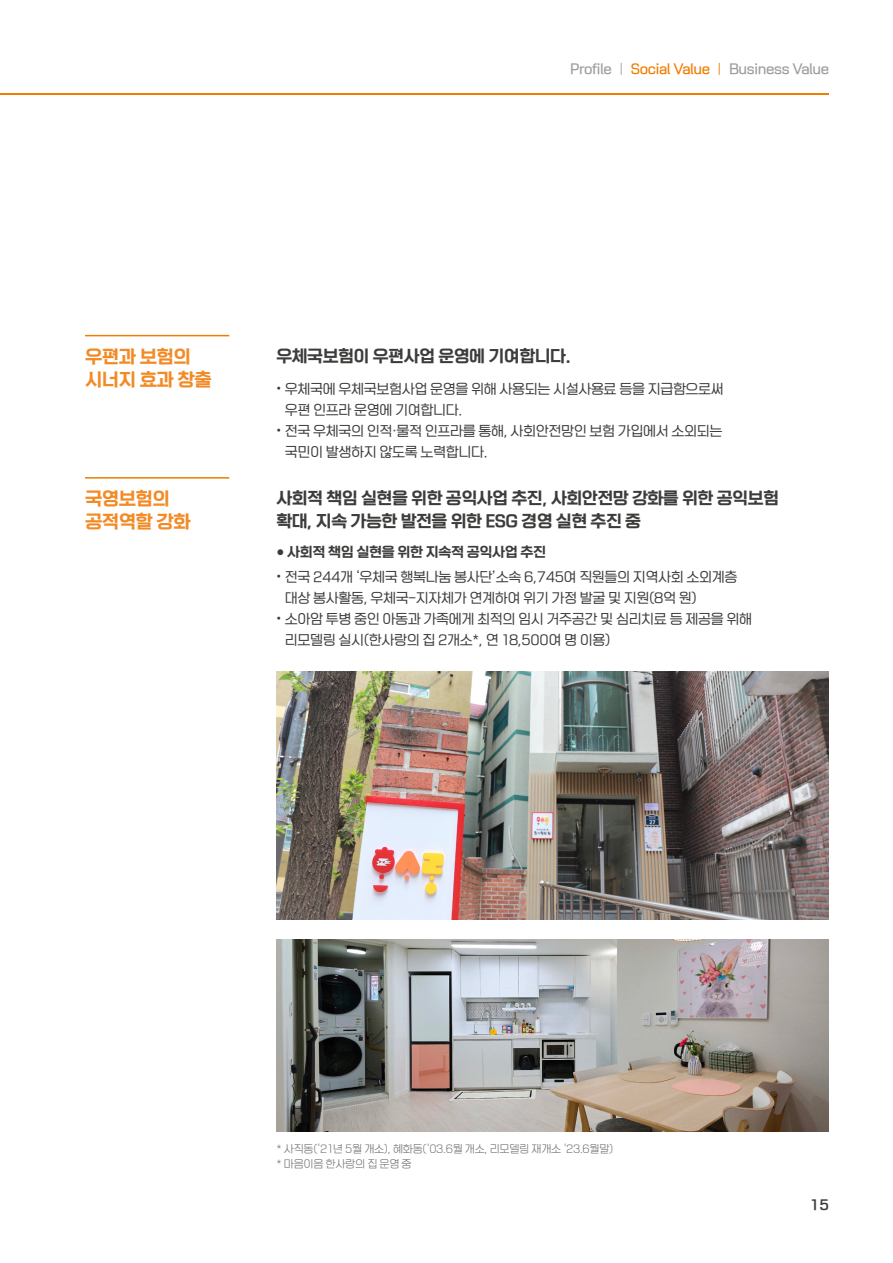
<style>
.page{position:relative;width:893px;height:1263px;background:#fff}
.page>*{position:absolute;margin:0;border:0;box-sizing:border-box;transform-origin:0 0}
.t1{font:18px "Rix Rak Sans PB";letter-spacing:-.025em;color:#f28a25}
.t2{font:16.5px "Rix Rak Sans PB";letter-spacing:-.025em;color:#3c3c3b}
.t3{font:13.5px "Rix Rak Sans PR";letter-spacing:-.025em;color:#3c3c3b}
.t4{font:13.5px "Rix Rak Sans PM";letter-spacing:-.025em;color:#9d9d9c}
.t5{font:13.5px "Rix Rak Sans PB";letter-spacing:-.025em;color:#3c3c3b}
.t6{font:13.5px "Rix Rak Sans PSB";color:#3c3c3b}
.t7{font:10.5px "Rix Rak Sans PL";letter-spacing:-.025em;color:#706f6f}
.s1{font-family:"Rix Rak Sans PL"}
.s2{color:#ef7d00}
.s3{font-family:"Rix Rak Sans PL";color:#ef7d00}
.s4{font-family:"Helvetica"}
</style>
<div class="page">
<hr style="left:0;top:94px;width:829px;height:1px;background:#ef7d00">
<hr style="left:85px;top:335px;width:144px;height:1px;background:#ef7d00">
<hr style="left:85px;top:477px;width:144px;height:2px;background:#ef7d00">
<img style="left:277px;top:672px;width:552px;height:248px">
<img style="left:277px;top:939px;width:552px;height:192px">
<p class="t4" style="left:570px;top:60px;width:261px">Profile <span class="s1">ㅣ</span> <span class="s2">Social Value</span> <span class="s3">ㅣ</span> Business Value</p>
<p class="t1" style="left:85px;top:345px;width:107px">우편과 보험의</p>
<p class="t1" style="left:85px;top:367px;width:128px">시너지 효과 창출</p>
<p class="t1" style="left:85px;top:487px;width:86px">국영보험의</p>
<p class="t1" style="left:85px;top:509px;width:107px">공적역할 강화</p>
<p class="t2" style="left:276px;top:345px;width:296px">우체국보험이 우편사업 운영에 기여합니다.</p>
<p class="t3" style="left:285px;top:401px;width:179px">우편 인프라 운영에 기여합니다.</p>
<p class="t3" style="left:285px;top:443px;width:204px">국민이 발생하지 않도록 노력합니다.</p>
<p class="t3" style="left:276px;top:380px;width:449px"><span class="s4">•</span> 우체국에 우체국보험사업 운영을 위해 사용되는 시설사용료 등을 지급함으로써</p>
<p class="t3" style="left:276px;top:422px;width:447px"><span class="s4">•</span> 전국 우체국의 인적·물적 인프라를 통해, 사회안전망인 보험 가입에서 소외되는</p>
<p class="t2" style="left:276px;top:487px;width:504px">사회적 책임 실현을 위한 공익사업 추진, 사회안전망 강화를 위한 공익보험</p>
<p class="t2" style="left:276px;top:510px;width:366px">확대, 지속 가능한 발전을 위한 ESG 경영 실현 추진 중</p>
<p class="t5" style="left:276px;top:543px;width:271px"><span class="s4">●</span> 사회적 책임 실현을 위한 지속적 공익사업 추진</p>
<p class="t3" style="left:276px;top:568px;width:463px"><span class="s4">•</span> 전국 244개 ‘우체국 행복나눔 봉사단’소속 6,745여 직원들의 지역사회 소외계층</p>
<p class="t3" style="left:276px;top:610px;width:477px"><span class="s4">•</span> 소아암 투병 중인 아동과 가족에게 최적의 임시 거주공간 및 심리치료 등 제공을 위해</p>
<p class="t3" style="left:285px;top:589px;width:414px">대상 봉사활동, 우체국-지자체가 연계하여 위기 가정 발굴 및 지원(8억 원)</p>
<p class="t3" style="left:285px;top:631px;width:327px">리모델링 실시(한사랑의 집 2개소*, 연 18,500여 명 이용)</p>
<p class="t7" style="left:276px;top:1142px;width:338px">* 사직동(‘21년 5월 개소), 혜화동(‘03.6월 개소, 리모델링 재개소 ‘23.6월말)</p>
<p class="t7" style="left:276px;top:1157px;width:137px">* 마음이음 한사랑의 집 운영 중</p>
<p class="t6" style="left:810px;top:1196px;width:21px">15</p>
</div>
